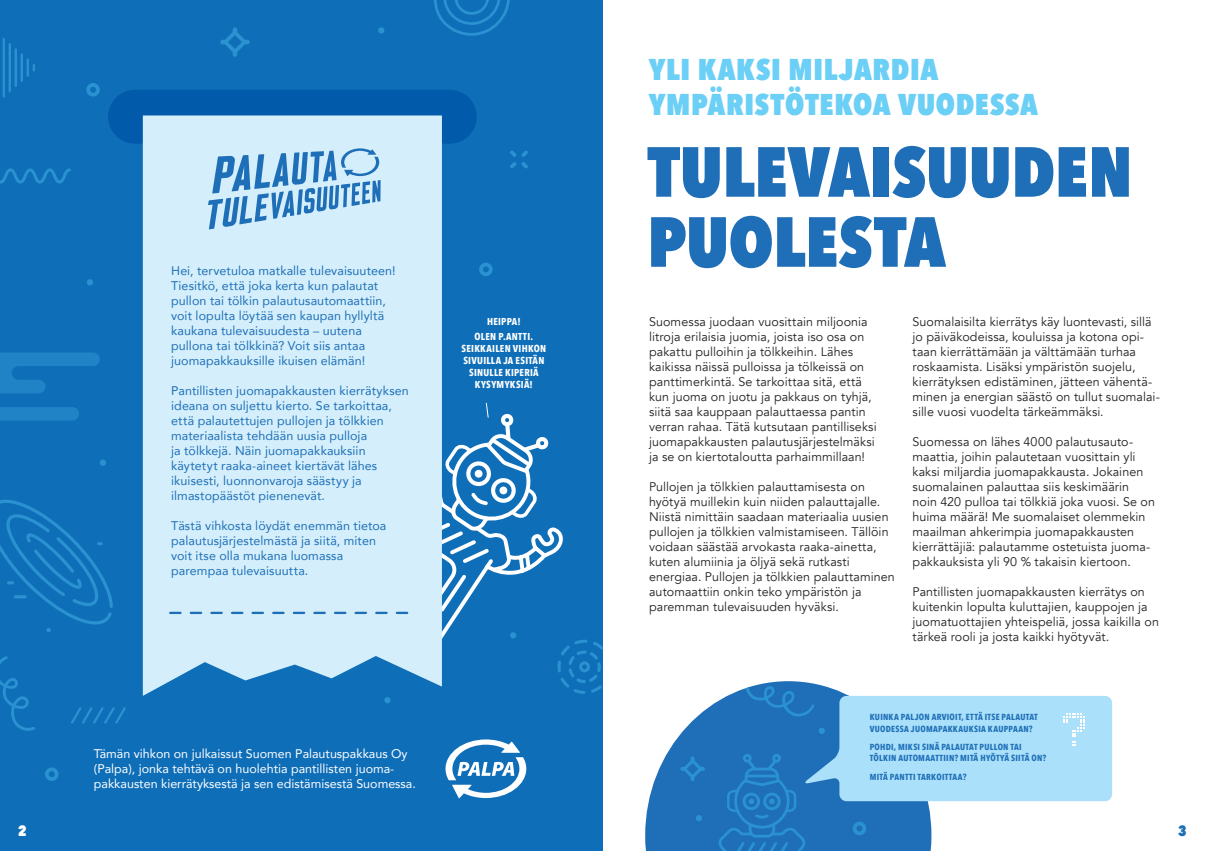
<style>
.page{position:relative;width:1205px;height:851px;background:#fff}
.page>*{position:absolute;margin:0;border:0;box-sizing:border-box;transform-origin:0 0}
.PÄÄOTSIKKO_GRIDISSÄ{font:800 70px "Avenir Next Condensed";letter-spacing:.005em;color:#1f6fb8}
.PÄÄOTSIKKO_GRIDISSÄ-2{font:800 30px/35px "Avenir Next Condensed";letter-spacing:.025em;color:#6bcff6}
.t1{font:800 15px "Avenir Next Condensed";color:#fff}
.t2{font:800 15px "Avenir Next Condensed";color:#1f6fb8}
.t3{font:12.5px/15px "Avenir";letter-spacing:.005em;color:#231f20}
.t4{font:12.5px/15px "Avenir";letter-spacing:.005em;color:#1f6fb8}
.t5{font:12.5px/15px "Avenir";color:#fff}
.t6{font:700 10px "Avenir Next Condensed";letter-spacing:.025em;color:#fff}
.t7{font:700 8.75px/11.2px "Avenir Next Condensed";letter-spacing:.03em;color:#1f6fb8}
</style>
<div class="page">
<div style="left:0;top:0;width:602px;height:850px;background:#0f6eb8"></div>
<svg style="left:645px;top:702px;width:72px;height:148px;fill:#1f6fb8"></svg>
<svg style="left:445px;top:739px;width:81px;height:59px"></svg>
<svg style="left:680px;top:756px;width:25px;height:25px"></svg>
<div style="left:108px;top:90px;width:369px;height:54px;background:#015aaa;border-radius:27px"></div>
<div style="left:143px;top:115px;width:299px;height:580px;background:#d4effb"></div>
<svg style="left:0;top:168px;width:71px;height:15px"></svg>
<svg style="left:434px;top:0;width:76px;height:36px"></svg>
<svg style="left:510px;top:150px;width:18px;height:18px"></svg>
<svg style="left:87px;top:279px;width:6px;height:6px"></svg>
<svg style="left:0;top:353px;width:100px;height:67px"></svg>
<svg style="left:479px;top:262px;width:14px;height:14px"></svg>
<svg style="left:86px;top:83px;width:14px;height:13px"></svg>
<svg style="left:0;top:500px;width:113px;height:132px"></svg>
<svg style="left:0;top:656px;width:35px;height:74px"></svg>
<hr style="left:3px;top:38px;width:2px;height:59px;background:#2a92d0">
<hr style="left:9px;top:43px;width:2px;height:49px;background:#2a92d0">
<hr style="left:15px;top:48px;width:2px;height:39px;background:#2a92d0">
<hr style="left:21px;top:53px;width:2px;height:29px;background:#2a92d0">
<svg style="left:27px;top:59px;width:8px;height:18px"></svg>
<svg style="left:220px;top:27px;width:30px;height:30px"></svg>
<svg style="left:71px;top:707px;width:55px;height:17px"></svg>
<svg style="left:45px;top:767px;width:14px;height:13px"></svg>
<div style="left:384px;top:697px;width:7px;height:6px;background:#2a92d0;border-radius:50%"></div>
<div style="left:378px;top:27px;width:6px;height:7px;background:#2a92d0;border-radius:50%"></div>
<div style="left:100px;top:459px;width:6px;height:7px;background:#2a92d0;border-radius:50%"></div>
<div style="left:696px;top:814px;width:6px;height:7px;background:#2a92d0;border-radius:50%"></div>
<svg style="left:208px;top:148px;width:173px;height:81px"></svg>
<svg style="left:170px;top:402px;width:432px;height:291px"></svg>
<svg style="left:717px;top:681px;width:395px;height:169px"></svg>
<p class="t4" style="left:171px;top:263px;width:226px">Hei, tervetuloa matkalle tulevaisuuteen!<br>Tiesitkö, että joka kerta kun palautat pullon tai tölkin palautusautomaattiin, voit lopulta löytää sen kaupan hyllyltä kaukana tulevaisuudesta – uutena pullona tai tölkkinä? Voit siis antaa juomapakkauksille ikuisen elämän!</p>
<p class="t4" style="left:171px;top:383px;width:239px">Pantillisten juomapakkausten kierrätyksen ideana on suljettu kierto. Se tarkoittaa, että palautettujen pullojen ja tölkkien materiaalista tehdään uusia pulloja<br>ja tölkkejä. Näin juomapakkauksiin käytetyt raaka-aineet kiertävät lähes ikuisesti, luonnonvaroja säästyy ja ilmastopäästöt pienenevät.</p>
<p class="t4" style="left:171px;top:518px;width:217px">Tästä vihkosta löydät enemmän tietoa palautusjärjestelmästä ja siitä, miten voit itse olla mukana luomassa parempaa tulevaisuutta.</p>
<p class="t6" style="left:487px;top:315px;width:35px">HEIPPA!</p>
<p class="t6" style="left:475px;top:330px;width:60px">OLEN P.ANTTI.</p>
<p class="t6" style="left:462px;top:342px;width:86px">SEIKKAILEN VIHKON</p>
<p class="t6" style="left:463px;top:354px;width:82px">SIVUILLA JA ESITÄN</p>
<p class="t6" style="left:469px;top:366px;width:71px">SINULLE KIPERIÄ</p>
<p class="t6" style="left:475px;top:378px;width:60px">KYSYMYKSIÄ!</p>
<p class="t5" style="left:94px;top:745px;width:323px">Tämän vihkon on julkaissut Suomen Palautuspakkaus Oy (Palpa), jonka tehtävä on huolehtia pantillisten juoma&shy;pakkausten kierrätyksestä ja sen edistämisestä Suomessa.</p>
<p class="PÄÄOTSIKKO_GRIDISSÄ-2" style="left:649px;top:52px;width:390px">YLI KAKSI MILJARDIA<br>YMPÄRISTÖTEKOA VUODESSA</p>
<p class="PÄÄOTSIKKO_GRIDISSÄ" style="left:647px;top:128px;width:486px">TULEVAISUUDEN</p>
<p class="PÄÄOTSIKKO_GRIDISSÄ" style="left:647px;top:198px;width:300px">PUOLESTA</p>
<p class="t3" style="left:649px;top:314px;width:229px">Suomessa juodaan vuosittain miljoonia litroja erilaisia juomia, joista iso osa on pakattu pulloihin ja tölkkeihin. Lähes kaikissa näissä pulloissa ja tölkeissä on panttimerkintä. Se tarkoittaa sitä, että kun juoma on juotu ja pakkaus on tyhjä, siitä saa kauppaan palauttaessa pantin verran rahaa. Tätä kutsutaan pantilliseksi juomapakkausten palautusjärjestelmäksi ja se on kiertotaloutta parhaimmillaan!</p>
<p class="t3" style="left:649px;top:479px;width:247px">Pullojen ja tölkkien palauttamisesta on hyötyä muillekin kuin niiden palauttajalle.<br>Niistä nimittäin saadaan materiaalia uusien pullojen ja tölkkien valmistamiseen. Tällöin voidaan säästää arvokasta raaka-ainetta, kuten alumiinia ja öljyä sekä rutkasti energiaa. Pullojen ja tölkkien palauttaminen automaattiin onkin teko ympäristön ja paremman tulevaisuuden hyväksi.</p>
<p class="t3" style="left:912px;top:314px;width:249px">Suomalaisilta kierrätys käy luontevasti, sillä jo päiväkodeissa, kouluissa ja kotona opi&shy;taan kierrättämään ja välttämään turhaa roskaamista. Lisäksi ympäristön suojelu, kierrätyksen edistäminen, jätteen vähentä&shy;minen ja energian säästö on tullut suomalai&shy;sille vuosi vuodelta tärkeämmäksi.</p>
<p class="t3" style="left:912px;top:434px;width:244px">Suomessa on lähes 4000 palautusauto&shy;maattia, joihin palautetaan vuosittain yli kaksi miljardia juomapakkausta. Jokainen suomalainen palauttaa siis keskimäärin noin 420 pulloa tai tölkkiä joka vuosi. Se on huima määrä! Me suomalaiset olemmekin maailman ahkerimpia juomapakkausten kierrättäjiä: palautamme ostetuista juoma&shy;pakkauksista yli 90 % takaisin kiertoon.</p>
<p class="t3" style="left:912px;top:584px;width:248px">Pantillisten juomapakkausten kierrätys on kuitenkin lopulta kuluttajien, kauppojen ja juomatuottajien yhteispeliä, jossa kaikilla on tärkeä rooli ja josta kaikki hyötyvät.</p>
<p class="t7" style="left:870px;top:711px;width:170px">KUINKA PALJON ARVIOIT, ETTÄ ITSE PALAUTAT<br>VUODESSA JUOMAPAKKAUKSIA KAUPPAAN?</p>
<p class="t7" style="left:870px;top:741px;width:178px">POHDI, MIKSI SINÄ PALAUTAT PULLON TAI<br>TÖLKIN AUTOMAATTIIN? MITÄ HYÖTYÄ SIITÄ ON?</p>
<p class="t7" style="left:870px;top:770px;width:98px">MITÄ PANTTI TARKOITTAA?</p>
<p class="t1" style="left:18px;top:821px;width:10px">2</p>
<p class="t2" style="left:1178px;top:821px;width:10px">3</p>
</div>
